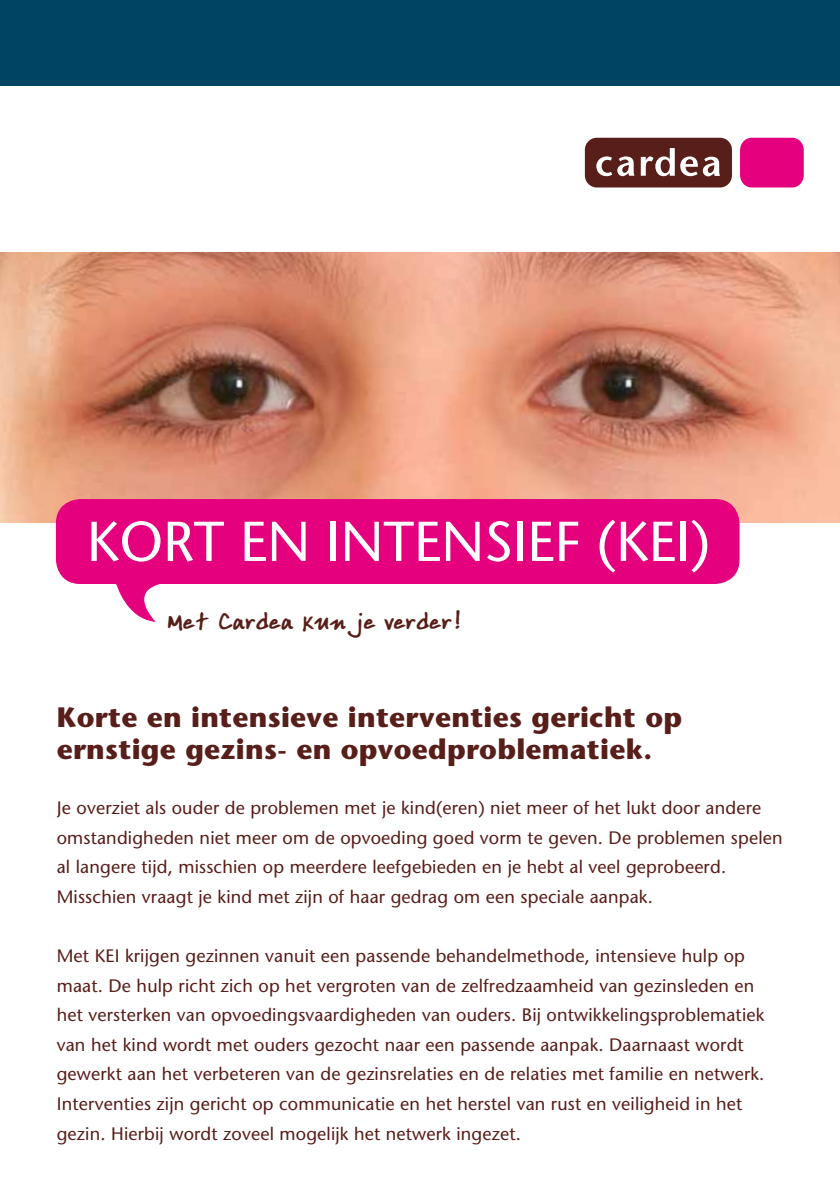
<style>
.page{position:relative;width:840px;height:1191px;background:#fff}
.page>*{position:absolute;margin:0;border:0;box-sizing:border-box;transform-origin:0 0}
.t1{font:56px "Stone Sans";color:#fff}
.t2{font:700 28px/32px "Stone Sans";letter-spacing:.01em;color:#581e19}
.t3{font:700 24px "Ardleys Hand";letter-spacing:.01em;color:#581e19}
.t4{font:18px/29.6px "Stone Sans";letter-spacing:.01em;color:#581e19}
</style>
<div class="page">
<img style="left:0;top:252px;width:839px;height:271px">
<svg style="left:55px;top:498px;width:684px;height:124px"></svg>
<div style="left:0;top:0;width:839px;height:85px;background:#004464"></div>
<div style="left:739px;top:138px;width:64px;height:49px;background:#e5007d;border-radius:12px"></div>
<div style="left:584px;top:138px;width:147px;height:49px;background:#581e19;border-radius:12px"></div>
<svg style="left:596px;top:156px;width:15px;height:20px"></svg>
<svg style="left:617px;top:156px;width:17px;height:20px"></svg>
<svg style="left:640px;top:148px;width:34px;height:28px"></svg>
<svg style="left:680px;top:156px;width:39px;height:20px"></svg>
<h1 class="t1" style="left:87px;top:508px;width:624px">KORT EN INTENSIEF (KEI)</h1>
<h3 class="t3" style="left:166px;top:607px;width:295px">Met Cardea kun je verder!</h3>
<h2 class="t2" style="left:57px;top:701px;width:626px">Korte en intensieve interventies gericht op ernstige gezins- en opvoedproblematiek.</h2>
<p class="t4" style="left:57px;top:793px;width:727px">Je overziet als ouder de problemen met je kind(eren) niet meer of het lukt door andere omstandigheden niet meer om de opvoeding goed vorm te geven. De problemen spelen al langere tijd, misschien op meerdere leefgebieden en je hebt al veel geprobeerd.<br>Misschien vraagt je kind met zijn of haar gedrag om een speciale aanpak.</p>
<p class="t4" style="left:57px;top:941px;width:708px">Met KEI krijgen gezinnen vanuit een passende behandelmethode, intensieve hulp op maat. De hulp richt zich op het vergroten van de zelfredzaamheid van gezinsleden en het versterken van opvoedingsvaardigheden van ouders. Bij ontwikkelingsproblematiek van het kind wordt met ouders gezocht naar een passende aanpak. Daarnaast wordt gewerkt aan het verbeteren van de gezinsrelaties en de relaties met familie en netwerk.<br>Interventies zijn gericht op communicatie en het herstel van rust en veiligheid in het gezin. Hierbij wordt zoveel mogelijk het netwerk ingezet.</p>
</div>
